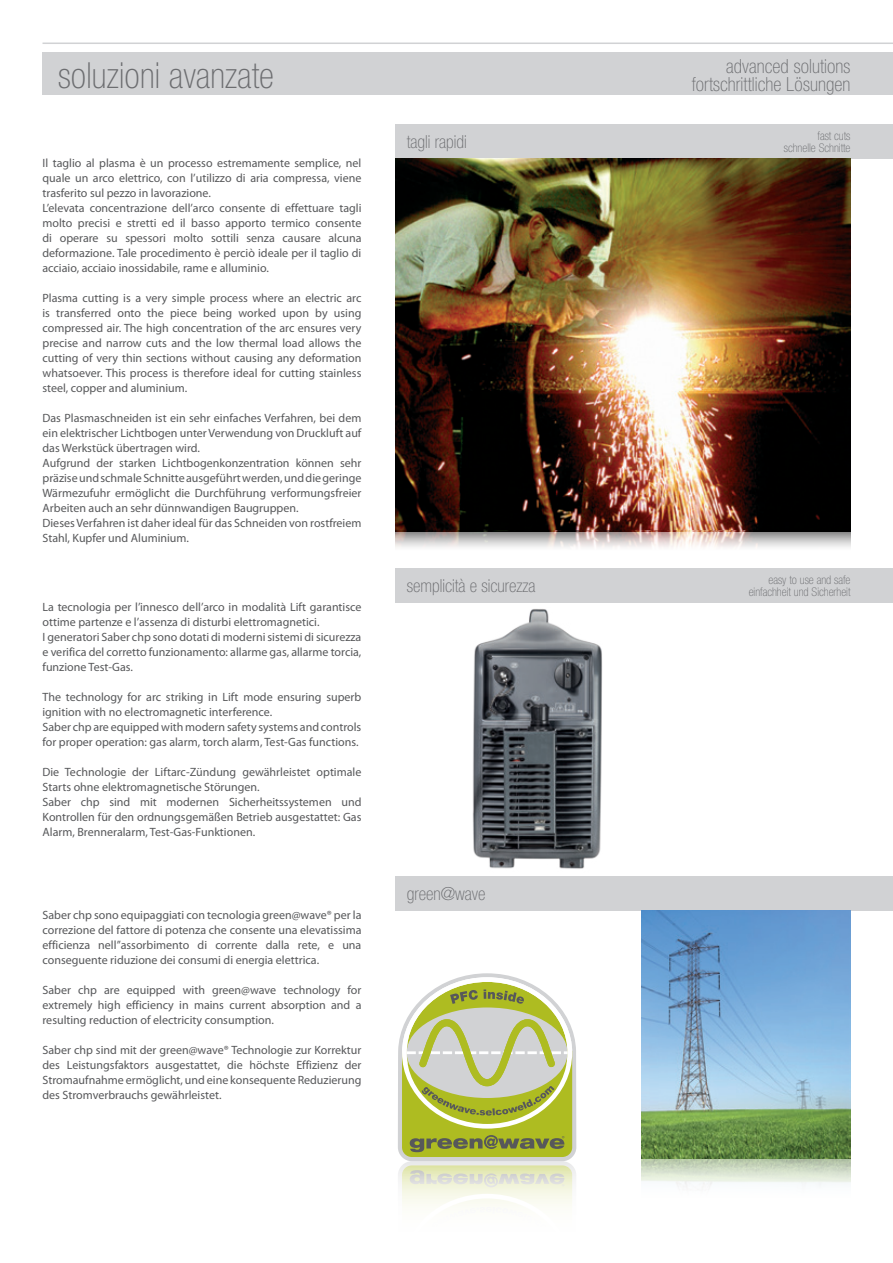
<style>
.page{position:relative;width:893px;height:1263px;background:#fff}
.page>*{position:absolute;margin:0;border:0;box-sizing:border-box;transform-origin:0 0}
.t1{font:100 condensed 36px "Helvetica Neue";letter-spacing:.005em;color:#6c6d70}
.t2{font:100 condensed 19.5px "Helvetica Neue";letter-spacing:.005em;color:#6c6d70}
.t3{font:100 condensed 18px "Helvetica Neue";color:#6c6d70}
.t4{font:12px/15px "Myriad Pro";color:#57585a;text-align:justify}
.t5{font:100 condensed 12px "Helvetica Neue";color:#6c6d70}
</style>
<div class="page">
<div style="left:395px;top:124px;width:498px;height:34px;background:#d1d2d4"></div>
<div style="left:395px;top:568px;width:498px;height:34px;background:#d1d2d4"></div>
<div style="left:395px;top:876px;width:498px;height:34px;background:#d1d2d4"></div>
<hr style="left:43px;top:43px;width:850px;height:1px;background:#d1d2d4">
<div style="left:43px;top:53px;width:850px;height:42px;background:#d1d2d4"></div>
<img style="left:396px;top:158px;width:455px;height:389px">
<img style="left:472px;top:609px;width:131px;height:260px">
<svg style="left:398px;top:973px;width:178px;height:233px"></svg>
<img style="left:642px;top:910px;width:208px;height:277px">
<p class="t1" style="left:58px;top:55px;width:217px">soluzioni avanzate</p>
<p class="t2" style="left:726px;top:55px;width:126px">advanced solutions</p>
<p class="t2" style="left:692px;top:73px;width:160px">fortschrittliche Lösungen</p>
<p class="t4" style="left:43px;top:156px;width:320px">Il taglio al plasma è un processo estremamente semplice, nel quale un arco elettrico, con l’utilizzo di aria compressa, viene trasferito sul pezzo in lavorazione.</p>
<p class="t4" style="left:43px;top:201px;width:320px">L’elevata concentrazione dell’arco consente di effettuare tagli molto precisi e stretti ed il basso apporto termico consente di operare su spessori molto sottili senza causare alcuna deformazione. Tale procedimento è perciò ideale per il taglio di acciaio, acciaio inossidabile, rame e alluminio.</p>
<p class="t4" style="left:43px;top:291px;width:320px">Plasma cutting is a very simple process where an electric arc is transferred onto the piece being worked upon by using compressed air. The high concentration of the arc ensures very precise and narrow cuts and the low thermal load allows the cutting of very thin sections without causing any deformation whatsoever. This process is therefore ideal for cutting stainless steel, copper and aluminium.</p>
<p class="t4" style="left:43px;top:411px;width:320px">Das Plasmaschneiden ist ein sehr einfaches Verfahren, bei dem ein elektrischer Lichtbogen unter Verwendung von Druckluft auf das Werkstück übertragen wird.</p>
<p class="t4" style="left:43px;top:456px;width:320px">Aufgrund der starken Lichtbogenkonzentration können sehr präzise und schmale Schnitte ausgeführt werden, und die geringe Wärmezufuhr ermöglicht die Durchführung verformungsfreier Arbeiten auch an sehr dünnwandigen Baugruppen.</p>
<p class="t4" style="left:43px;top:516px;width:320px">Dieses Verfahren ist daher ideal für das Schneiden von rostfreiem<br>Stahl, Kupfer und Aluminium.</p>
<p class="t4" style="left:43px;top:600px;width:320px">La tecnologia per l’innesco dell’arco in modalità Lift garantisce ottime partenze e l’assenza di disturbi elettromagnetici.</p>
<p class="t4" style="left:43px;top:630px;width:320px">I generatori Saber chp sono dotati di moderni sistemi di sicurezza e verifica del corretto funzionamento: allarme gas, allarme torcia, funzione Test-Gas.</p>
<p class="t4" style="left:43px;top:690px;width:320px">The technology for arc striking in Lift mode ensuring superb ignition with no electromagnetic interference.</p>
<p class="t4" style="left:43px;top:720px;width:320px">Saber chp are equipped with modern safety systems and controls for proper operation: gas alarm, torch alarm, Test-Gas functions.</p>
<p class="t4" style="left:43px;top:765px;width:320px">Die Technologie der Liftarc-Zündung gewährleistet optimale<br>Starts ohne elektromagnetische Störungen.</p>
<p class="t4" style="left:43px;top:795px;width:320px">Saber chp sind mit modernen Sicherheitssystemen und Kontrollen für den ordnungsgemäßen Betrieb ausgestattet: Gas Alarm, Brenneralarm, Test-Gas-Funktionen.</p>
<p class="t4" style="left:43px;top:908px;width:320px">Saber chp sono equipaggiati con tecnologia green@wave® per la correzione del fattore di potenza che consente una elevatissima efficienza nell’’assorbimento di corrente dalla rete, e una conseguente riduzione dei consumi di energia elettrica.</p>
<p class="t4" style="left:43px;top:983px;width:320px">Saber chp are equipped with green@wave technology for extremely high efficiency in mains current absorption and a resulting reduction of electricity consumption.</p>
<p class="t4" style="left:43px;top:1043px;width:320px">Saber chp sind mit der green@wave® Technologie zur Korrektur des Leistungsfaktors ausgestattet, die höchste Effizienz der Stromaufnahme ermöglicht, und eine konsequente Reduzierung des Stromverbrauchs gewährleistet.</p>
<p class="t3" style="left:407px;top:132px;width:61px">tagli rapidi</p>
<p class="t3" style="left:407px;top:576px;width:130px">semplicità e sicurezza</p>
<p class="t3" style="left:407px;top:884px;width:80px">green@wave</p>
<p class="t5" style="left:818px;top:129px;width:34px">fast cuts</p>
<p class="t5" style="left:784px;top:141px;width:68px">schnelle Schnitte</p>
<p class="t5" style="left:768px;top:573px;width:83px">easy to use and safe</p>
<p class="t5" style="left:749px;top:585px;width:103px">einfachheit und Sicherheit</p>
</div>
